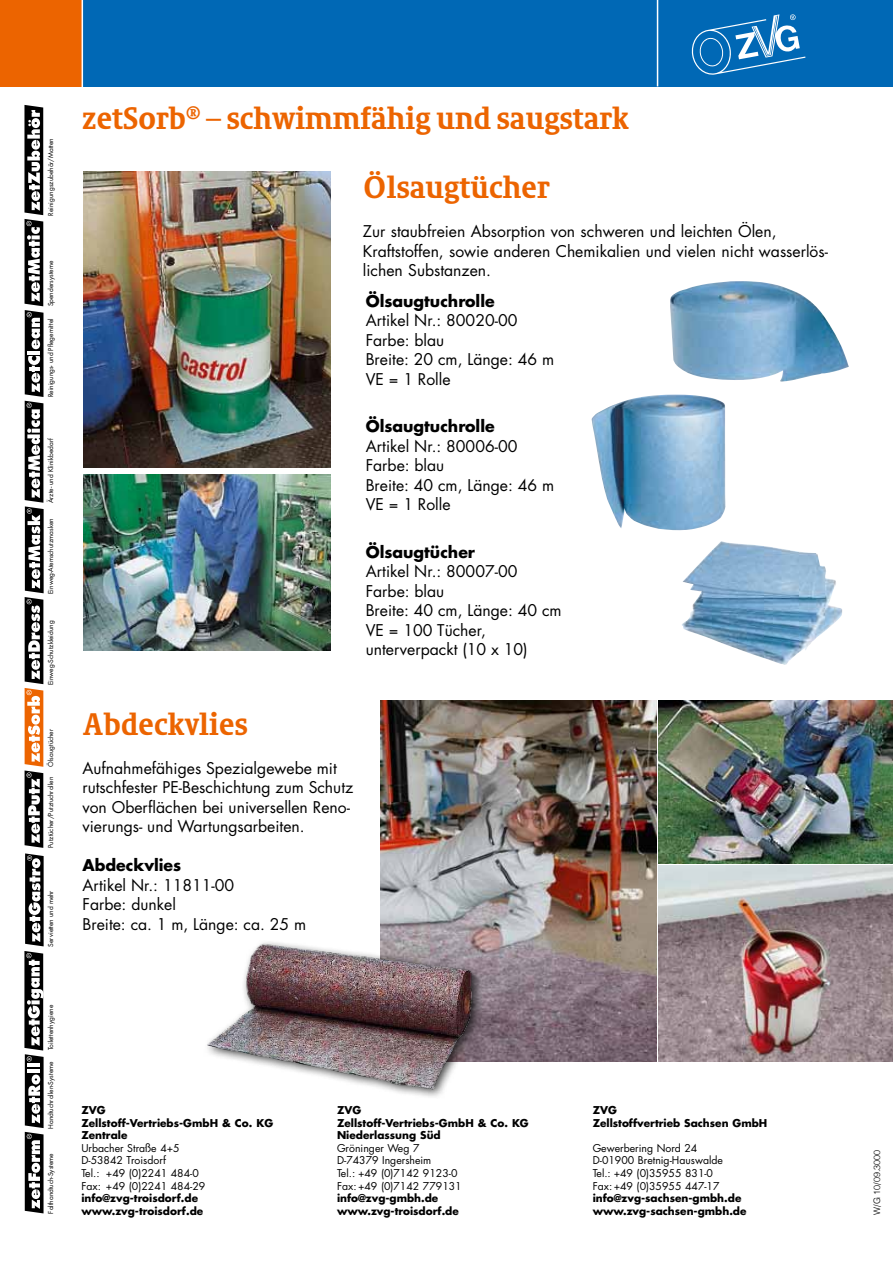
<style>
.page{position:relative;width:893px;height:1263px;background:#fff}
.page>*{position:absolute;margin:0;border:0;box-sizing:border-box;transform-origin:0 0}
.t1{font:700 30px "Sheriff";color:#ec6400}
.t2{font:15.75px/19.5px "Futura";color:#000}
.t3{font:700 15.75px "Futura";color:#000}
.t4{font:700 10.5px/12.6px "Futura";color:#000}
.t5{font:10.5px/12.6px "Futura";color:#000}
.t6{font:300 9px "Helvetica";color:#000}
.t7{font:6.6px "Futura";color:#000}
.t8{font:6.6px "Futura CE";color:#000}
</style>
<div class="page">
<div style="left:82px;top:0;width:811px;height:86px;background:#0068b5"></div>
<div style="left:0;top:0;width:82px;height:86px;background:#ec6400"></div>
<hr style="left:82px;top:0;width:1px;height:1163px;background:#fff">
<hr style="left:657px;top:0;width:1px;height:86px;background:#fff">
<svg style="left:691px;top:14px;width:114px;height:61px"></svg>
<img style="left:380px;top:700px;width:277px;height:362px">
<img style="left:207px;top:933px;width:284px;height:164px">
<img style="left:592px;top:395px;width:134px;height:135px">
<img style="left:670px;top:281px;width:179px;height:101px">
<img style="left:658px;top:865px;width:235px;height:196px">
<img style="left:682px;top:541px;width:160px;height:124px">
<img style="left:83px;top:172px;width:247px;height:296px">
<img style="left:658px;top:700px;width:235px;height:163px">
<img style="left:83px;top:474px;width:247px;height:177px">
<svg style="left:24px;top:105px;width:20px;height:1108px"></svg>
<p class="t8" style="left:47px;top:216px;width:79px;rotate:-90deg">Reinigungszubehör/Matten</p>
<p class="t7" style="left:47px;top:306px;width:47px;rotate:-90deg">Spendersysteme</p>
<p class="t7" style="left:47px;top:397px;width:80px;rotate:-90deg">Reinigungs- und Pflegemittel</p>
<p class="t7" style="left:47px;top:503px;width:67px;rotate:-90deg">Ärzte- und Klinikbedarf</p>
<p class="t7" style="left:47px;top:594px;width:77px;rotate:-90deg">Einweg-Atemschutzmasken</p>
<p class="t7" style="left:47px;top:685px;width:66px;rotate:-90deg">Einweg-Schutzkleidung</p>
<p class="t7" style="left:47px;top:767px;width:39px;rotate:-90deg">Ölsaugtücher</p>
<p class="t7" style="left:47px;top:848px;width:73px;rotate:-90deg">Putztücher/Putztuchrollen</p>
<p class="t7" style="left:47px;top:947px;width:58px;rotate:-90deg">Servietten und mehr</p>
<p class="t7" style="left:47px;top:1050px;width:47px;rotate:-90deg">Toilettenhygiene</p>
<p class="t7" style="left:47px;top:1129px;width:69px;rotate:-90deg">Handtuchrollen-Systeme</p>
<p class="t7" style="left:47px;top:1213px;width:62px;rotate:-90deg">Falthandtuch-Systeme</p>
<h1 class="t1" style="left:82px;top:101px;width:548px">zetSorb<sup>®</sup> – schwimmfähig und saugstark</h1>
<h1 class="t1" style="left:363px;top:170px;width:188px">Ölsaugtücher</h1>
<p class="t2" style="left:363px;top:222px;width:467px">Zur staubfreien Absorption von schweren und leichten Ölen,<br>Kraftstoffen, sowie anderen Chemikalien und vielen nicht wasserlös&shy;lichen Substanzen.</p>
<p class="t3" style="left:366px;top:290px;width:131px">Ölsaugtuchrolle</p>
<p class="t2" style="left:366px;top:311px;width:190px">Artikel Nr.: 80020-00<br>Farbe: blau<br>Breite: 20 cm, Länge: 46 m<br>VE = 1 Rolle</p>
<p class="t3" style="left:366px;top:416px;width:131px">Ölsaugtuchrolle</p>
<p class="t2" style="left:366px;top:436px;width:190px">Artikel Nr.: 80006-00<br>Farbe: blau<br>Breite: 40 cm, Länge: 46 m<br>VE = 1 Rolle</p>
<p class="t3" style="left:366px;top:541px;width:111px">Ölsaugtücher</p>
<p class="t2" style="left:366px;top:562px;width:197px">Artikel Nr.: 80007-00<br>Farbe: blau<br>Breite: 40 cm, Länge: 40 cm<br>VE = 100 Tücher, unterverpackt (10 x 10)</p>
<h1 class="t1" style="left:82px;top:706px;width:167px">Abdeckvlies</h1>
<p class="t2" style="left:82px;top:758px;width:272px">Aufnahmefähiges Spezialgewebe mit rutschfester PE-Beschichtung zum Schutz von Oberflächen bei universellen Reno&shy;vierungs- und Wartungsarbeiten.</p>
<p class="t3" style="left:82px;top:855px;width:100px">Abdeckvlies</p>
<p class="t2" style="left:82px;top:875px;width:225px">Artikel Nr.: 11811-00<br>Farbe: dunkel<br>Breite: ca. 1 m, Länge: ca. 25 m</p>
<p class="t4" style="left:81px;top:1104px;width:193px">ZVG<br>Zellstoff-Vertriebs-GmbH &amp; Co. KG<br>Zentrale</p>
<p class="t5" style="left:81px;top:1142px;width:125px">Urbacher Straße 4+5<br>D-53842 Troisdorf<br>Tel.: +49 (0)2241 484-0<br>Fax: +49 (0)2241 484-29</p>
<p class="t4" style="left:81px;top:1192px;width:123px">info@zvg-troisdorf.de www.zvg-troisdorf.de</p>
<p class="t4" style="left:337px;top:1104px;width:193px">ZVG<br>Zellstoff-Vertriebs-GmbH &amp; Co. KG<br>Niederlassung Süd</p>
<p class="t5" style="left:337px;top:1142px;width:126px">Gröninger Weg 7<br>D-74379 Ingersheim<br>Tel.: +49 (0)7142 9123-0<br>Fax:+49 (0)7142 779131</p>
<p class="t4" style="left:337px;top:1192px;width:123px">info@zvg-gmbh.de www.zvg-troisdorf.de</p>
<p class="t4" style="left:593px;top:1104px;width:176px">ZVG<br>Zellstoffvertrieb Sachsen GmbH</p>
<p class="t5" style="left:593px;top:1142px;width:132px">Gewerbering Nord 24<br>D-01900 Bretnig-Hauswalde<br>Tel.: +49 (0)35955 831-0<br>Fax:+49 (0)35955 447-17</p>
<p class="t4" style="left:593px;top:1192px;width:155px">info@zvg-sachsen-gmbh.de www.zvg-sachsen-gmbh.de</p>
<p class="t6" style="left:871px;top:1215px;width:67px;rotate:-90deg">W/G 10/09.3000</p>
</div>
